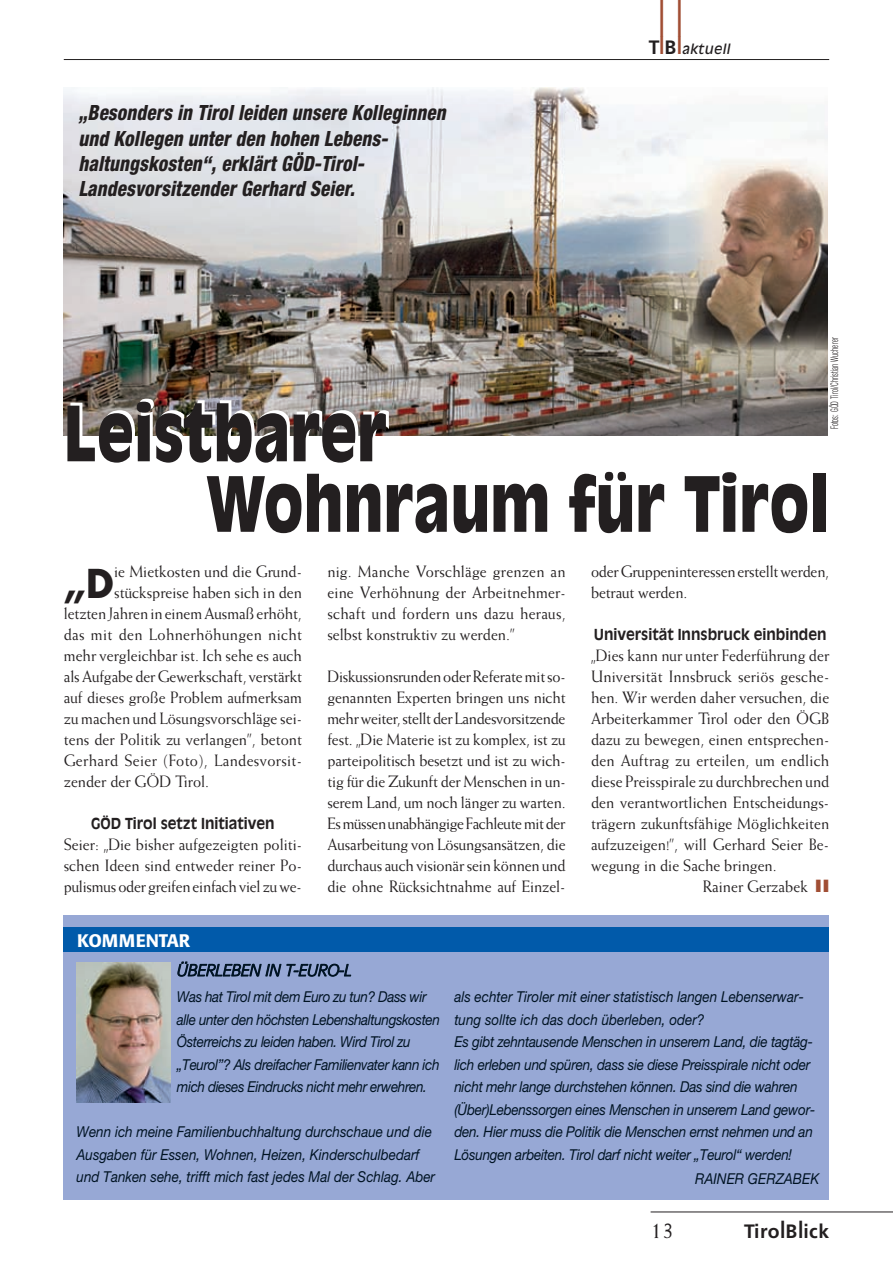
<style>
.page{position:relative;width:893px;height:1263px;background:#fff}
.page>*{position:absolute;margin:0;border:0;box-sizing:border-box;transform-origin:0 0}
.t1{font:900 75px "Antique Olive";color:#231f20;scale:.8 1}
.t2{font:900 75px "Antique Olive";color:#fff;scale:.8 1}
.t3{font:700 55.65px "Frutiger";color:#a14e34;scale:.35 1}
.t4{font:700 38.7px "Futura";color:#231f20;scale:.95 1}
.t5{font:24px "Weiss";color:#231f20;scale:.95 1}
.t6{font:italic 800 condensed 21px/25.5px "Helvetica Neue";letter-spacing:.01em;color:#231f20;scale:.9 1}
.t7{font:700 19.35px "Frutiger";letter-spacing:.03em;color:#231f20}
.t8{font:500 18px "Formata";color:#fff}
.t9{font:16.5px/21px "Weiss";color:#231f20;text-align:justify;scale:.95 1}
.t10{font:16.5px "Weiss";letter-spacing:.02em;color:#231f20;scale:.95 1}
.t11{font:italic 300 16.5px "Formata";color:#001323}
.t12{font:italic 15px/22.5px "Helvetica Neue";letter-spacing:-.015em;color:#001323;scale:.9 1}
.t13{font:700 15px "Antique Olive";color:#231f20;scale:.95 1}
.t14{font:italic 13.5px "Antique Olive";letter-spacing:.03em;color:#231f20}
.t15{font:300 condensed 10.5px "Helvetica Neue";letter-spacing:.02em;color:#231f20;scale:.65 1}
.s1{font-family:"Frutiger";font-weight:700;font-style:normal;font-size:19.35px}
.s2{font-family:"Frutiger";font-weight:700;font-style:normal;font-size:23.1px;color:#a14e34}
.s3{font-family:"Antique Olive Nord";color:#a14e34}
.s4{font-size:23.1px}
</style>
<div class="page">
<hr style="left:64px;top:59px;width:765px;height:1px;background:#231f20">
<hr style="left:651px;top:1211px;width:242px;height:1px;background:#231f20">
<img style="left:64px;top:88px;width:764px;height:348px">
<div style="left:64px;top:915px;width:765px;height:285px;background:#97a8d5"></div>
<div style="left:64px;top:927px;width:765px;height:24px;background:#015aaa"></div>
<img style="left:77px;top:962px;width:94px;height:140px">
<p class="t6" style="left:78px;top:102px;width:410px">„Besonders in Tirol leiden unsere Kolleginnen und Kollegen unter den hohen Lebens&shy;haltungskosten“, erklärt GÖD-Tirol-Landesvorsitzender Gerhard Seier.</p>
<h2 class="t3" style="left:659px;top:-5px;width:68px">l l</h2>
<p class="t14" style="left:649px;top:43px;width:83px"><span class="s1">T</span><span class="s2">l</span><span class="s1">B</span><span class="s2">l</span>aktuell</p>
<p class="t15" style="left:831px;top:429px;width:143px;rotate:-90deg">Fotos: GÖD Tirol/Christian Wucherer</p>
<h1 class="t2" style="left:67px;top:400px;width:406px">Leistbarer</h1>
<h1 class="t1" style="left:206px;top:474px;width:781px">Wohnraum für Tirol</h1>
<h3 class="t4" style="left:64px;top:566px;width:54px">„D</h3>
<p class="t9" style="left:114px;top:562px;width:199px">ie Mietkosten und die Grund-</p>
<p class="t9" style="left:114px;top:583px;width:199px">stückspreise haben sich in den</p>
<p class="t9" style="left:64px;top:604px;width:252px">letzten Jahren in einem Ausmaß erhöht,</p>
<p class="t10" style="left:64px;top:628px;width:252px">das mit den Lohnerhöhungen nicht</p>
<p class="t9" style="left:64px;top:646px;width:252px">mehr vergleichbar ist. Ich sehe es auch</p>
<p class="t9" style="left:64px;top:667px;width:252px">als Aufgabe der Gewerkschaft, verstärkt</p>
<p class="t9" style="left:64px;top:688px;width:252px">auf dieses große Problem aufmerksam</p>
<p class="t9" style="left:64px;top:709px;width:252px">zu machen und Lösungsvorschläge sei-</p>
<p class="t9" style="left:64px;top:730px;width:252px">tens der Politik zu verlangen”, betont</p>
<p class="t10" style="left:64px;top:754px;width:252px">Gerhard Seier (Foto), Landesvorsit-</p>
<p class="t9" style="left:64px;top:772px;width:155px">zender der GÖD Tirol.</p>
<p class="t13" style="left:91px;top:817px;width:195px">GÖD Tirol setzt Initiativen</p>
<p class="t9" style="left:64px;top:835px;width:252px">Seier: „Die bisher aufgezeigten politi&shy;schen Ideen sind entweder reiner Po&shy;pulismus oder greifen einfach viel zu we-</p>
<p class="t8" style="left:77px;top:933px;width:114px">KOMMENTAR</p>
<p class="t9" style="left:327px;top:562px;width:252px">nig. Manche Vorschläge grenzen an eine Verhöhnung der Arbeitnehmer&shy;schaft und fordern uns dazu heraus, selbst konstruktiv zu werden.”</p>
<p class="t9" style="left:327px;top:667px;width:252px">Diskussionsrunden oder Referate mit so&shy;genannten Experten bringen uns nicht mehr weiter, stellt der Landesvorsitzende fest. „Die Materie ist zu komplex, ist zu parteipolitisch besetzt und ist zu wich&shy;tig für die Zukunft der Menschen in un&shy;serem Land, um noch länger zu warten.<br>Es müssen unabhängige Fachleute mit der Ausarbeitung von Lösungsansätzen, die durchaus auch visionär sein können und die ohne Rücksichtnahme auf Einzel-</p>
<p class="t11" style="left:177px;top:963px;width:176px">ÜBERLEBEN IN T-EURO-L</p>
<p class="t9" style="left:591px;top:562px;width:252px">oder Gruppeninteressen erstellt werden, betraut werden.</p>
<p class="t13" style="left:594px;top:628px;width:247px">Universität Innsbruck einbinden</p>
<p class="t9" style="left:591px;top:646px;width:252px">„Dies kann nur unter Federführung der</p>
<p class="t9" style="left:591px;top:667px;width:252px">Universität Innsbruck seriös gesche-</p>
<p class="t9" style="left:591px;top:688px;width:252px">hen. Wir werden daher versuchen, die</p>
<p class="t9" style="left:591px;top:709px;width:252px">Arbeiterkammer Tirol oder den ÖGB</p>
<p class="t9" style="left:591px;top:730px;width:252px">dazu zu bewegen, einen entsprechen-</p>
<p class="t9" style="left:591px;top:751px;width:252px">den Auftrag zu erteilen, um endlich</p>
<p class="t9" style="left:591px;top:772px;width:252px">diese Preisspirale zu durchbrechen und</p>
<p class="t9" style="left:591px;top:793px;width:252px">den verantwortlichen Entscheidungs-</p>
<p class="t9" style="left:591px;top:814px;width:252px">trägern zukunftsfähige Möglichkeiten</p>
<p class="t9" style="left:591px;top:835px;width:252px">aufzuzeigen!”, will Gerhard Seier Be-</p>
<p class="t9" style="left:591px;top:856px;width:197px">wegung in die Sache bringen.</p>
<p class="t9" style="left:703px;top:877px;width:134px">Rainer Gerzabek <span class="s3">ll</span></p>
<p class="t12" style="left:177px;top:987px;width:294px">Was hat Tirol mit dem Euro zu tun? Dass wir alle unter den höchsten Lebenshaltungskosten Österreichs zu leiden haben. Wird Tirol zu „Teurol”? Als dreifacher Familienvater kann ich mich dieses Eindrucks nicht mehr erwehren.</p>
<p class="t12" style="left:77px;top:1122px;width:400px">Wenn ich meine Familienbuchhaltung durchschaue und die<br>Ausgaben für Essen, Wohnen, Heizen, Kinderschulbedarf und Tanken sehe, trifft mich fast jedes Mal der Schlag. Aber</p>
<p class="t12" style="left:454px;top:987px;width:403px">als echter Tiroler mit einer statistisch langen Lebenserwar&shy;tung sollte ich das doch überleben, oder?<br>Es gibt zehntausende Menschen in unserem Land, die tagtäg&shy;lich erleben und spüren, dass sie diese Preisspirale nicht oder nicht mehr lange durchstehen können. Das sind die wahren (Über)Lebenssorgen eines Menschen in unserem Land gewor&shy;den. Hier muss die Politik die Menschen ernst nehmen und an Lösungen arbeiten. Tirol darf nicht weiter „Teurol“ werden!</p>
<p class="t12" style="left:695px;top:1169px;width:140px">RAINER GERZABEK</p>
<h3 class="t5" style="left:651px;top:1221px;width:26px">13</h3>
<p class="t7" style="left:744px;top:1223px;width:87px">Tiro<span class="s4">l</span>B<span class="s4">l</span>ick</p>
</div>
